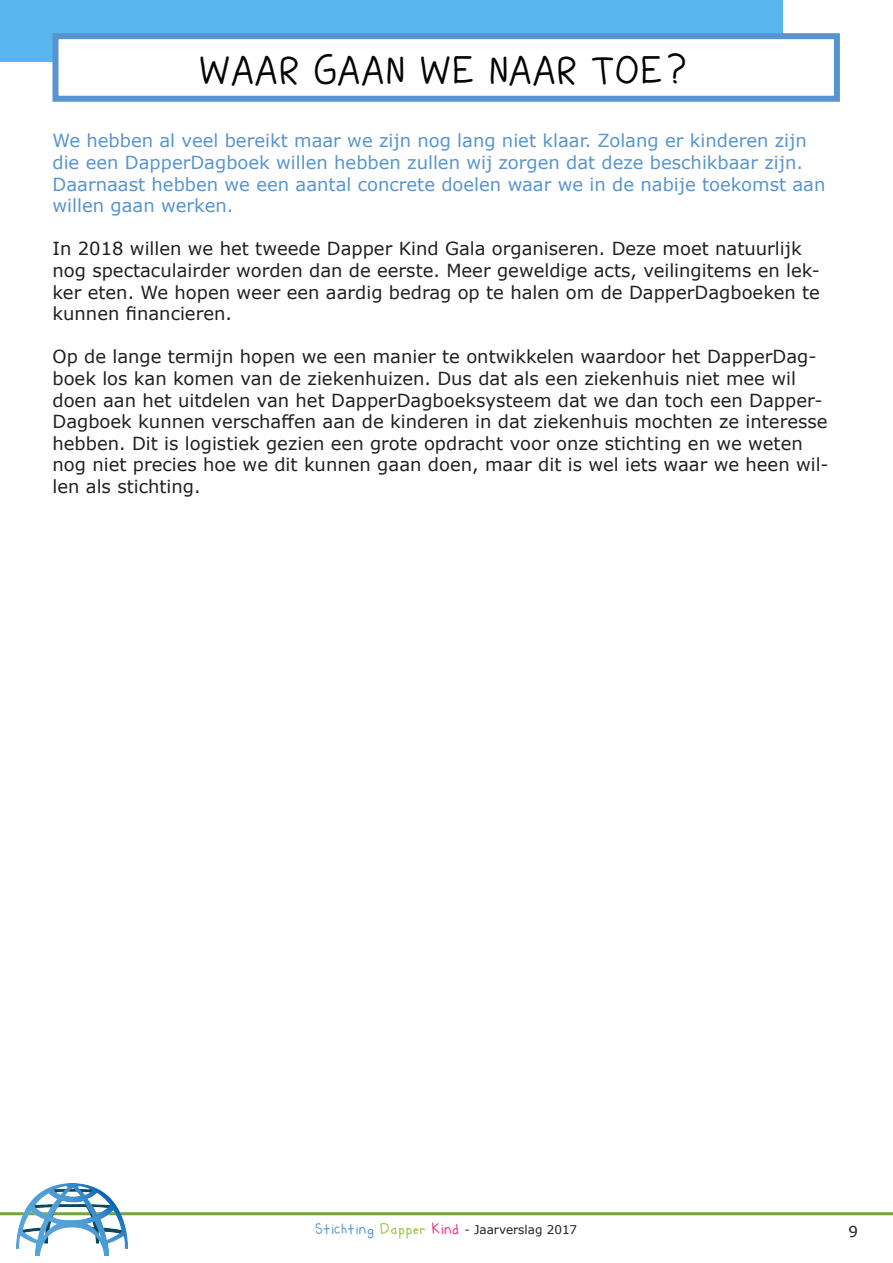
<style>
.page{position:relative;width:893px;height:1263px;background:#fff}
.page>*{position:absolute;margin:0;border:0;box-sizing:border-box;transform-origin:0 0}
.Titels{font:45px "Kiddish";color:#040503}
.t1{font:18px/21.6px "Verdana";color:#231f20}
.t2{font:18px/21.6px "Verdana";color:#5894cf}
.t3{font:15px "Verdana";color:#231f20}
.t4{font:12px "Verdana";color:#231f20}
.s1{font-family:"Kiddish";font-size:18px;color:#5894cf}
.s2{font-family:"Kiddish";font-size:18px;color:#94c23d}
.s3{font-family:"Kiddish";font-size:18px;color:#ed2c90}
</style>
<div class="page">
<div style="left:0;top:35px;width:54px;height:27px;background:#58b5ee"></div>
<hr style="left:0;top:1212px;width:893px;height:3px;background:#71a340">
<div style="left:0;top:0;width:783px;height:35px;background:#58b5ee"></div>
<div style="left:52px;top:33px;width:788px;height:69px;border:6px solid #5894cf"></div>
<img style="left:16px;top:1184px;width:111px;height:71px">
<p class="Titels" style="left:201px;top:45px;width:490px">WAAR GAAN WE NAAR TOE?</p>
<p class="t2" style="left:52px;top:130px;width:756px">We hebben al veel bereikt maar we zijn nog lang niet klaar. Zolang er kinderen zijn die een DapperDagboek willen hebben zullen wij zorgen dat deze beschikbaar zijn.</p>
<p class="t2" style="left:52px;top:173px;width:774px">Daarnaast hebben we een aantal concrete doelen waar we in de nabije toekomst aan willen gaan werken.</p>
<p class="t1" style="left:52px;top:238px;width:769px">In 2018 willen we het tweede Dapper Kind Gala organiseren. Deze moet natuurlijk nog spectaculairder worden dan de eerste. Meer geweldige acts, veilingitems en lek&shy;ker eten. We hopen weer een aardig bedrag op te halen om de DapperDagboeken te kunnen financieren.</p>
<p class="t1" style="left:52px;top:346px;width:778px">Op de lange termijn hopen we een manier te ontwikkelen waardoor het DapperDag&shy;boek los kan komen van de ziekenhuizen. Dus dat als een ziekenhuis niet mee wil doen aan het uitdelen van het DapperDagboeksysteem dat we dan toch een Dapper-Dagboek kunnen verschaffen aan de kinderen in dat ziekenhuis mochten ze interesse hebben. Dit is logistiek gezien een grote opdracht voor onze stichting en we weten nog niet precies hoe we dit kunnen gaan doen, maar dit is wel iets waar we heen wil&shy;len als stichting.</p>
<p class="t4" style="left:316px;top:1221px;width:263px"><span class="s1">Stichting</span> <span class="s2">Dapper</span> <span class="s3">Kind</span> - Jaarverslag 2017</p>
<p class="t3" style="left:848px;top:1221px;width:11px">9</p>
</div>
